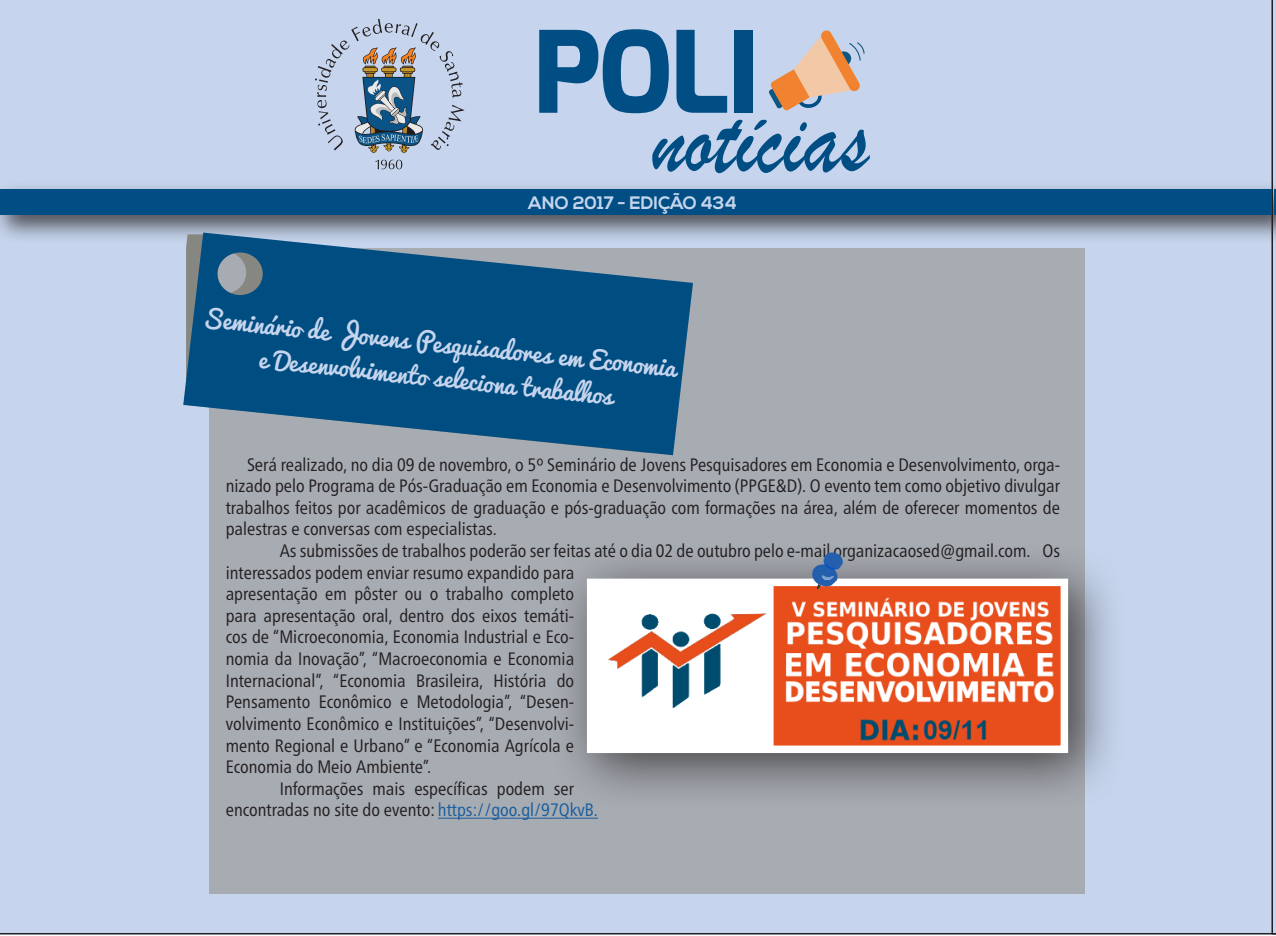
<style>
.page{position:relative;width:1276px;height:936px;background:#fff}
.page>*{position:absolute;margin:0;border:0;box-sizing:border-box;transform-origin:0 0}
.t1{font:24px/34.5px "Pacifico";color:#c6d5ed;text-align:center}
.t2{font:condensed 18px/21.6px "Frutiger Neue LTW1 G";color:#231f20}
.t3{font:700 18px "Nexa";color:#c6d5ed}
.s1{color:#175d9e}
</style>
<div class="page">
<div style="left:0;top:0;width:1271px;height:934px;background:#c6d5ed"></div>
<svg style="left:1271px;top:0;width:5px;height:934px;background:#949daf"></svg>
<svg style="left:539px;top:29px;width:130px;height:84px;background:#4f84ae"></svg>
<svg style="left:676px;top:30px;width:51px;height:83px;background:#6895bb"></svg>
<div style="left:734px;top:30px;width:18px;height:83px;background:#004e84"></div>
<svg style="left:315px;top:19px;width:149px;height:150px;background:#a8b8cc"></svg>
<svg style="left:652px;top:120px;width:218px;height:53px;background:#7ea3c6"></svg>
<svg style="left:768px;top:30px;width:96px;height:81px;background:#d2bbb0"></svg>
<div style="left:0;top:181px;width:1276px;height:63px;background:#231f20;opacity:.75"></div>
<div style="left:0;top:189px;width:1271px;height:26px;background:#004e84"></div>
<div style="left:1266px;top:181px;width:10px;height:63px;background:#231f20;opacity:.75"></div>
<hr style="left:1274px;top:189px;width:2px;height:26px;background:#004e84">
<div style="left:209px;top:248px;width:875px;height:645px;background:#a7abb2"></div>
<svg style="left:183px;top:232px;width:510px;height:223px;fill:#004d82"></svg>
<hr style="left:438px;top:817px;width:160px;height:1px;background:#175d9e">
<div style="left:550px;top:541px;width:576px;height:270px;background:#231f20;opacity:.75"></div>
<img style="left:596px;top:587px;width:463px;height:157px">
<div style="left:587px;top:578px;width:481px;height:175px;border:8px solid #fff"></div>
<svg style="left:811px;top:552px;width:33px;height:37px"></svg>
<p class="t3" style="left:528px;top:192px;width:210px">ANO 2017 - EDIÇÃO 434</p>
<p class="t1" style="left:205px;top:302px;width:477px;rotate:6deg">Seminário de Jovens Pesquisadores em Economia e Desenvolvimento seleciona trabalhos</p>
<p class="t2" style="left:226px;top:453px;width:836px;text-align:justify;text-indent:21px">Será realizado, no dia 09 de novembro, o 5º Seminário de Jovens Pesquisadores em Economia e Desenvolvimento, orga&shy;nizado pelo Programa de Pós-Graduação em Economia e Desenvolvimento (PPGE&amp;D). O evento tem como objetivo divulgar trabalhos feitos por acadêmicos de graduação e pós-graduação com formações na área, além de oferecer momentos de palestras e conversas com especialistas.</p>
<p class="t2" style="left:226px;top:540px;width:836px;text-indent:54px">As submissões de trabalhos poderão ser feitas até o dia 02 de outubro pelo e-mail organizacaosed@gmail.com. Os interessados podem enviar resumo expandido para<br>apresentação em pôster ou o trabalho completo<br>para apresentação oral, dentro dos eixos temáti-<br>cos de “Microeconomia, Economia Industrial e Eco-<br>nomia da Inovação”, “Macroeconomia e Economia<br>Internacional”, “Economia Brasileira, História do<br>Pensamento Econômico e Metodologia”, “Desen-<br>volvimento Econômico e Instituições”, “Desenvolvi-<br>mento Regional e Urbano” e “Economia Agrícola e<br>Economia do Meio Ambiente”.</p>
<p class="t2" style="left:226px;top:777px;width:374px;text-indent:54px">Informações mais específicas podem ser encontradas no site do evento: <span class="s1">https://goo.gl/97QkvB.</span></p>
</div>
